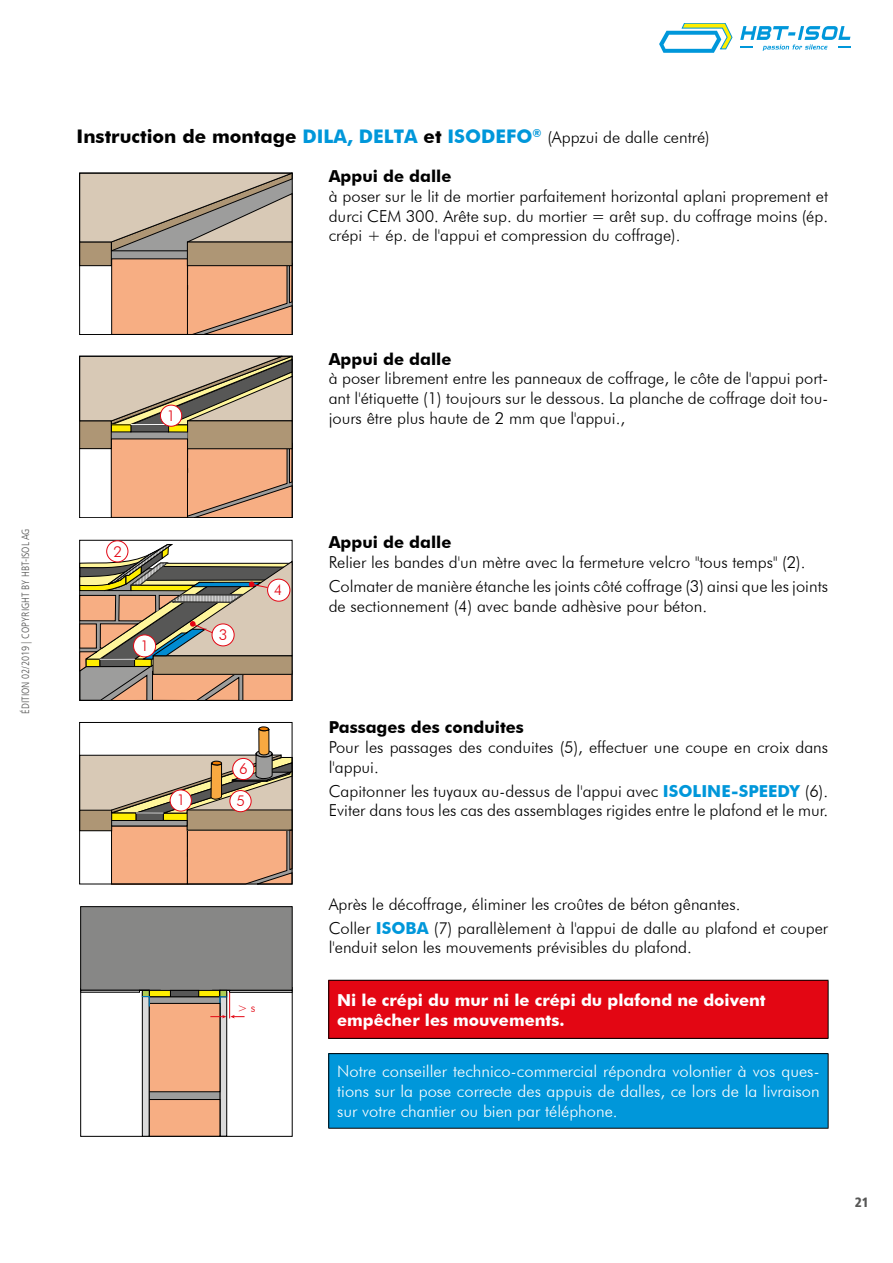
<style>
.page{position:relative;width:893px;height:1263px;background:#fff}
.page>*{position:absolute;margin:0;border:0;box-sizing:border-box;transform-origin:0 0}
.t1{font:700 18.75px "Futura BT";color:#000}
.t2{font:300 16.5px/19.8px "Futura BT";color:#000}
.t3{font:300 16.5px/19.8px "Futura BT";color:#fff;text-align:justify}
.t4{font:700 16.5px/19.8px "Futura BT";color:#fff}
.t5{font:700 16.5px "Futura BT";color:#000}
.t6{font:300 15px "Futura BT";color:#e30613}
.t7{font:900 condensed 13.5px "Frutiger LT Std";color:#575756}
.t8{font:300 12.15px "Futura BT";color:#e30613}
.t9{font:300 condensed 10.5px "Frutiger LT";color:#575756}
.s1{color:#0097da}
.s2{font-weight:300;font-size:16.5px}
.s3{font-weight:700;color:#0097da}
</style>
<div class="page">
<svg style="left:740px;top:26px;width:110px;height:25px"></svg>
<svg style="left:659px;top:23px;width:73px;height:30px"></svg>
<svg style="left:79px;top:172px;width:213px;height:160px"></svg>
<div style="left:187px;top:242px;width:105px;height:24px;background:#ae9675"></div>
<div style="left:187px;top:242px;width:105px;height:24px;border:1px solid #000"></div>
<div style="left:79px;top:173px;width:213px;height:161px;border:1px solid #000"></div>
<svg style="left:79px;top:355px;width:213px;height:70px"></svg>
<svg style="left:188px;top:449px;width:102px;height:67px"></svg>
<div style="left:188px;top:421px;width:104px;height:28px;background:#ae9675"></div>
<div style="left:187px;top:420px;width:105px;height:29px;border:1px solid #000"></div>
<div style="left:79px;top:356px;width:213px;height:162px;border:1px solid #000"></div>
<div style="left:112px;top:432px;width:75px;height:7px;background:#9d9d9c"></div>
<div style="left:111px;top:431px;width:76px;height:8px;border:1px solid #9d9d9c"></div>
<div style="left:111px;top:439px;width:76px;height:78px;background:#f7ae83"></div>
<div style="left:111px;top:438px;width:77px;height:80px;border:1px solid #000"></div>
<div style="left:168px;top:425px;width:20px;height:7px;background:#fe0"></div>
<div style="left:131px;top:425px;width:38px;height:7px;background:#575756"></div>
<div style="left:130px;top:424px;width:39px;height:8px;border:1px solid #000"></div>
<div style="left:111px;top:425px;width:20px;height:7px;background:#fe0"></div>
<hr style="left:131px;top:424px;width:37px;height:1px;background:#fff">
<div style="left:160px;top:405px;width:22px;height:21px;background:#fff;border-radius:50%"></div>
<div style="left:160px;top:405px;width:22px;height:22px;border:1px solid #e30613;border-radius:50%"></div>
<div style="left:80px;top:421px;width:31px;height:28px;background:#ae9675"></div>
<div style="left:79px;top:421px;width:33px;height:28px;border:1px solid #000"></div>
<svg style="left:79px;top:539px;width:214px;height:162px"></svg>
<div style="left:134px;top:635px;width:22px;height:22px;background:#fff;border-radius:50%"></div>
<div style="left:133px;top:634px;width:23px;height:23px;border:1px solid #e30613;border-radius:50%"></div>
<div style="left:112px;top:826px;width:75px;height:58px;background:#f7ae83"></div>
<div style="left:111px;top:826px;width:77px;height:58px;border:1px solid #000"></div>
<div style="left:163px;top:813px;width:25px;height:7px;background:#fe0"></div>
<div style="left:136px;top:813px;width:27px;height:7px;background:#575756"></div>
<div style="left:136px;top:813px;width:28px;height:8px;border:1px solid #000"></div>
<div style="left:112px;top:813px;width:24px;height:7px;background:#fe0"></div>
<div style="left:80px;top:810px;width:32px;height:21px;background:#ae9675"></div>
<div style="left:79px;top:810px;width:33px;height:21px;border:1px solid #000"></div>
<div style="left:187px;top:810px;width:105px;height:20px;background:#ae9675"></div>
<svg style="left:81px;top:722px;width:212px;height:92px"></svg>
<div style="left:170px;top:790px;width:21px;height:21px;background:#fff;border-radius:50%"></div>
<div style="left:170px;top:789px;width:22px;height:22px;border:1px solid #e30613;border-radius:50%"></div>
<div style="left:112px;top:820px;width:75px;height:6px;background:#9d9d9c"></div>
<div style="left:111px;top:820px;width:76px;height:6px;border:1px solid #000"></div>
<svg style="left:187px;top:828px;width:103px;height:54px"></svg>
<div style="left:79px;top:722px;width:213px;height:162px;border:1px solid #000"></div>
<svg style="left:80px;top:906px;width:212px;height:231px"></svg>
<div style="left:329px;top:980px;width:499px;height:58px;background:#e30613"></div>
<div style="left:329px;top:1053px;width:499px;height:75px;background:#0097da"></div>
<hr style="left:328px;top:980px;width:500px;height:1px;background:#000">
<hr style="left:328px;top:981px;width:1px;height:57px;background:#000">
<hr style="left:828px;top:981px;width:1px;height:57px;background:#000">
<hr style="left:328px;top:1038px;width:500px;height:1px;background:#000">
<hr style="left:328px;top:1053px;width:500px;height:1px;background:#000">
<hr style="left:328px;top:1054px;width:1px;height:74px;background:#000">
<hr style="left:828px;top:1054px;width:1px;height:74px;background:#000">
<hr style="left:328px;top:1128px;width:500px;height:1px;background:#000">
<p class="t9" style="left:21px;top:714px;width:187px;rotate:-90deg">ÉDITION 02/2019 | COPYRIGHT BY HBT-ISOL AG</p>
<p class="t1" style="left:77px;top:128px;width:635px">Instruction de montage <span class="s1">DILA, DELTA</span> et <span class="s1">ISODEFO</span><sup>®</sup> <span class="s2">(Appzui de dalle centré)</span></p>
<p class="t5" style="left:329px;top:169px;width:124px">Appui de dalle</p>
<p class="t2" style="left:329px;top:187px;width:501px;text-align:justify">à poser sur le lit de mortier parfaitement horizontal aplani proprement et durci CEM 300. Arête sup. du mortier = arêt sup. du coffrage moins (ép. crépi + ép. de l'appui et compression du coffrage).</p>
<p class="t6" style="left:167px;top:409px;width:10px">1</p>
<p class="t5" style="left:329px;top:352px;width:124px">Appui de dalle</p>
<p class="t2" style="left:329px;top:370px;width:501px;text-align:justify">à poser librement entre les panneaux de coffrage, le côte de l'appui port&shy;ant l'étiquette (1) toujours sur le dessous. La planche de coffrage doit tou&shy;jours être plus haute de 2 mm que l'appui.,</p>
<p class="t6" style="left:113px;top:545px;width:10px">2</p>
<p class="t6" style="left:140px;top:639px;width:10px">1</p>
<p class="t6" style="left:219px;top:628px;width:10px">3</p>
<p class="t6" style="left:274px;top:584px;width:10px">4</p>
<p class="t6" style="left:177px;top:794px;width:10px">1</p>
<p class="t6" style="left:239px;top:762px;width:10px">6</p>
<p class="t6" style="left:236px;top:794px;width:10px">5</p>
<p class="t8" style="left:237px;top:1003px;width:20px">&gt; s</p>
<p class="t5" style="left:329px;top:535px;width:124px">Appui de dalle</p>
<p class="t2" style="left:329px;top:551px;width:501px;line-height:24px">Relier les bandes d'un mètre avec la fermeture velcro "tous temps" (2).<br>Colmater de manière étanche les joints côté coffrage (3) ainsi que les joints</p>
<p class="t2" style="left:329px;top:597px;width:380px">de sectionnement (4) avec bande adhèsive pour béton.</p>
<p class="t5" style="left:329px;top:720px;width:197px">Passages des conduites</p>
<p class="t2" style="left:329px;top:738px;width:501px">Pour les passages des conduites (5), effectuer une coupe en croix dans l'appui.</p>
<p class="t2" style="left:329px;top:782px;width:501px">Capitonner les tuyaux au-dessus de l'appui avec <span class="s3">ISOLINE-SPEEDY</span> (6).<br>Eviter dans tous les cas des assemblages rigides entre le plafond et le mur.</p>
<p class="t2" style="left:329px;top:893px;width:501px;line-height:24px">Après le décoffrage, éliminer les croûtes de béton gênantes.<br>Coller <span class="s3">ISOBA</span> (7) parallèlement à l'appui de dalle au plafond et couper</p>
<p class="t2" style="left:329px;top:939px;width:365px">l'enduit selon les mouvements prévisibles du plafond.</p>
<p class="t4" style="left:337px;top:991px;width:430px">Ni le crépi du mur ni le crépi du plafond ne doivent empêcher les mouvements.</p>
<p class="t3" style="left:337px;top:1063px;width:484px">Notre conseiller technico-commercial répondra volontier à vos ques&shy;tions sur la pose correcte des appuis de dalles, ce lors de la livraison sur votre chantier ou bien par téléphone.</p>
<p class="t7" style="left:855px;top:1194px;width:16px">21</p>
</div>
